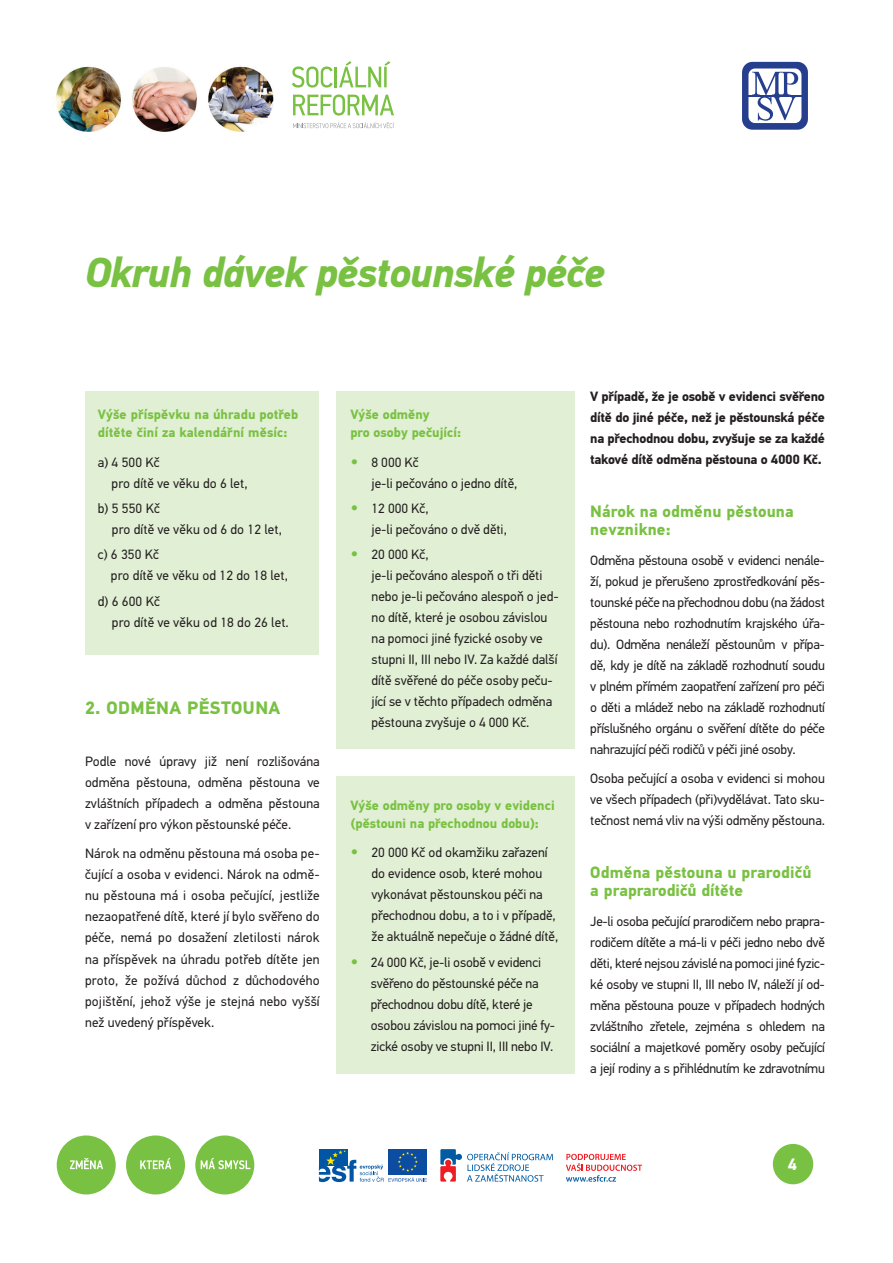
<style>
.page{position:relative;width:893px;height:1263px;background:#fff}
.page>*{position:absolute;margin:0;border:0;box-sizing:border-box;transform-origin:0 0}
.t1{font:italic 700 42px "PF Din Text Pro";letter-spacing:-.02em;color:#79c142}
.t2{font:700 18px "PF Din Text Pro";letter-spacing:.03em;color:#79c142}
.t3{font:700 16.5px/18px "PF Din Text Pro";letter-spacing:.01em;color:#79c142}
.t4{font:700 16.5px "PF Din Text Pro";color:#fff}
.t5{font:13.5px/21px "PF Din Text Pro";color:#231f20}
.t6{font:700 13.5px/18px "PF Din Text Pro";color:#79c142}
.t7{font:700 13.5px/21px "PF Din Text Pro";letter-spacing:-.02em;color:#231f20;text-align:justify}
.s1{font-size:19.5px;color:#79c142}
</style>
<div class="page">
<div style="left:773px;top:1144px;width:40px;height:40px;background:#79c142;border-radius:50%"></div>
<svg style="left:440px;top:1149px;width:113px;height:33px"></svg>
<div style="left:388px;top:1149px;width:39px;height:26px;background:#0d4da1"></div>
<svg style="left:566px;top:1154px;width:76px;height:28px"></svg>
<div style="left:319px;top:1149px;width:28px;height:17px;background:#0155a5"></div>
<svg style="left:319px;top:1150px;width:108px;height:32px"></svg>
<svg style="left:293px;top:122px;width:101px;height:6px"></svg>
<svg style="left:292px;top:66px;width:41px;height:22px"></svg>
<hr style="left:335px;top:67px;width:2px;height:20px;background:#79c142">
<svg style="left:339px;top:61px;width:51px;height:26px"></svg>
<svg style="left:293px;top:94px;width:101px;height:22px"></svg>
<div style="left:57px;top:1135px;width:59px;height:59px;background:#79c142;border-radius:50%"></div>
<div style="left:126px;top:1135px;width:59px;height:59px;background:#79c142;border-radius:50%"></div>
<div style="left:195px;top:1135px;width:59px;height:59px;background:#79c142;border-radius:50%"></div>
<svg style="left:70px;top:1158px;width:33px;height:11px"></svg>
<svg style="left:140px;top:1158px;width:31px;height:11px"></svg>
<svg style="left:201px;top:1158px;width:49px;height:11px"></svg>
<img style="left:56px;top:66px;width:218px;height:66px">
<svg style="left:742px;top:62px;width:66px;height:68px"></svg>
<div style="left:336px;top:776px;width:238px;height:298px;background:#e1efd4"></div>
<div style="left:336px;top:391px;width:238px;height:357px;background:#e1efd4"></div>
<div style="left:85px;top:391px;width:234px;height:264px;background:#e1efd4"></div>
<h1 class="t1" style="left:85px;top:247px;width:522px">Okruh dávek pěstounské péče</h1>
<p class="t6" style="left:98px;top:406px;width:202px">Výše příspěvku na úhradu potřeb dítěte činí za kalendářní měsíc:</p>
<p class="t5" style="left:112px;top:452px;width:138px;text-indent:-14px">a) 4 500 Kč<br>pro dítě ve věku do 6 let,</p>
<p class="t5" style="left:112px;top:498px;width:172px;text-indent:-14px">b) 5 550 Kč<br>pro dítě ve věku od 6 do 12 let,</p>
<p class="t5" style="left:111px;top:544px;width:179px;text-indent:-13px">c) 6 350 Kč<br>pro dítě ve věku od 12 do 18 let,</p>
<p class="t5" style="left:112px;top:591px;width:179px;text-indent:-14px">d) 6 600 Kč<br>pro dítě ve věku od 18 do 26 let.</p>
<h2 class="t2" style="left:85px;top:697px;width:197px">2. Odměna pěstouna</h2>
<p class="t5" style="left:85px;top:751px;width:236px;text-align:justify">Podle nové úpravy již není rozlišována odměna pěstouna, odměna pěstouna ve zvláštních případech a odměna pěstouna v zařízení pro výkon pěstounské péče.</p>
<p class="t5" style="left:85px;top:843px;width:236px;text-align:justify">Nárok na odměnu pěstouna má osoba pe&shy;čující a osoba v evidenci. Nárok na odmě&shy;nu pěstouna má i osoba pečující, jestliže nezaopatřené dítě, které jí bylo svěřeno do péče, nemá po dosažení zletilosti nárok na příspěvek na úhradu potřeb dítěte jen proto, že požívá důchod z důchodového pojištění, jehož výše je stejná nebo vyšší než uvedený příspěvek.</p>
<p class="t6" style="left:350px;top:406px;width:112px">Výše odměny<br>pro osoby pečující:</p>
<p class="t5" style="left:371px;top:452px;width:148px;text-indent:-21px"><span class="s1">•</span> 8 000 Kč<br>je-li pečováno o jedno dítě,</p>
<p class="t5" style="left:371px;top:498px;width:137px;text-indent:-21px"><span class="s1">•</span> 12 000 Kč,<br>je-li pečováno o dvě děti,</p>
<p class="t5" style="left:371px;top:544px;width:189px;text-indent:-21px"><span class="s1">•</span> 20 000 Kč,<br>je-li pečováno alespoň o tři děti nebo je-li pečováno alespoň o jed&shy;no dítě, které je osobou závislou na pomoci jiné fyzické osoby ve stupni II, III nebo IV. Za každé další dítě svěřené do péče osoby peču&shy;jící se v těchto případech odměna pěstouna zvyšuje o 4 000 Kč.</p>
<p class="t6" style="left:350px;top:797px;width:206px">Výše odměny pro osoby v evidenci (pěstouni na přechodnou dobu):</p>
<p class="t5" style="left:371px;top:842px;width:188px;text-indent:-21px"><span class="s1">•</span> 20 000 Kč od okamžiku zařazení do evidence osob, které mohou vykonávat pěstounskou péči na přechodnou dobu, a to i v případě, že aktuálně nepečuje o žádné dítě,</p>
<p class="t5" style="left:371px;top:952px;width:186px;text-indent:-20px"><span class="s1">•</span> 24 000 Kč, je-li osobě v evidenci svěřeno do pěstounské péče na přechodnou dobu dítě, které je osobou závislou na pomoci jiné fy&shy;zické osoby ve stupni II, III nebo IV.</p>
<p class="t7" style="left:590px;top:387px;width:236px">V případě, že je osobě v evidenci svěřeno dítě do jiné péče, než je pěstounská péče na přechodnou dobu, zvyšuje se za každé takové dítě odměna pěstouna o 4000 Kč.</p>
<p class="t3" style="left:590px;top:503px;width:205px">Nárok na odměnu pěstouna nevznikne:</p>
<p class="t5" style="left:590px;top:550px;width:236px;text-align:justify">Odměna pěstouna osobě v evidenci nenále&shy;ží, pokud je přerušeno zprostředkování pěs&shy;tounské péče na přechodnou dobu (na žádost pěstouna nebo rozhodnutím krajského úřa&shy;du). Odměna nenáleží pěstounům v přípa&shy;dě, kdy je dítě na základě rozhodnutí soudu v plném přímém zaopatření zařízení pro péči o děti a mládež nebo na základě rozhodnutí příslušného orgánu o svěření dítěte do péče nahrazující péči rodičů v péči jiné osoby.</p>
<p class="t5" style="left:590px;top:768px;width:236px;text-align:justify">Osoba pečující a osoba v evidenci si mohou ve všech případech (při)vydělávat. Tato sku&shy;tečnost nemá vliv na výši odměny pěstouna.</p>
<p class="t3" style="left:590px;top:864px;width:223px">Odměna pěstouna u prarodičů a praprarodičů dítěte</p>
<p class="t5" style="left:590px;top:911px;width:236px;text-align:justify">Je-li osoba pečující prarodičem nebo prapra&shy;rodičem dítěte a má-li v péči jedno nebo dvě děti, které nejsou závislé na pomoci jiné fyzic&shy;ké osoby ve stupni II, III nebo IV, náleží jí od&shy;měna pěstouna pouze v případech hodných zvláštního zřetele, zejména s ohledem na sociální a majetkové poměry osoby pečující a její rodiny a s přihlédnutím ke zdravotnímu</p>
<p class="t4" style="left:788px;top:1154px;width:11px">4</p>
</div>
